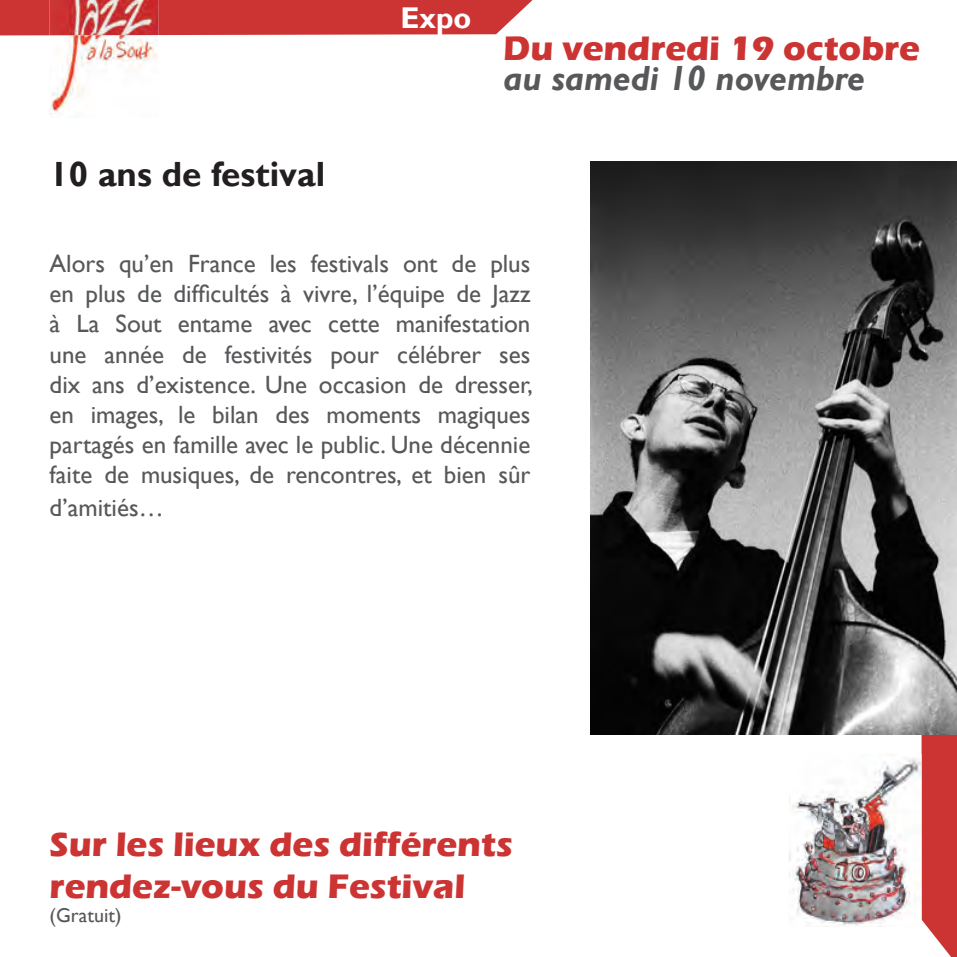
<style>
.page{position:relative;width:957px;height:957px;background:#fff}
.page>*{position:absolute;margin:0;border:0;box-sizing:border-box;transform-origin:0 0}
.t1{font:700 35px/42px "Eras ITC";color:#cc3433}
.t2{font:italic 700 35px "Gill Sans";color:#57585a}
.t3{font:700 35px "Gill Sans";color:#231f20}
.t4{font:700 30px "Gill Sans";color:#fff}
.t5{font:25px/30px "Gill Sans";color:#57585a;text-align:justify}
.t6{font:20px "Gill Sans";color:#57585a}
</style>
<div class="page">
<div style="left:0;top:0;width:532px;height:35px;background:#cc3433"></div>
<img style="left:50px;top:0;width:109px;height:117px">
<svg style="left:921px;top:735px;width:36px;height:222px;background:#cf4342"></svg>
<img style="left:789px;top:758px;width:132px;height:169px">
<img style="left:921px;top:753px;width:1px;height:166px">
<img style="left:591px;top:162px;width:366px;height:573px">
<h1 class="t3" style="left:50px;top:153px;width:277px">10 ans de festival</h1>
<p class="t4" style="left:400px;top:0;width:72px">Expo</p>
<h1 class="t1" style="left:503px;top:27px;width:418px">Du vendredi 19 octobre</h1>
<h1 class="t2" style="left:503px;top:58px;width:363px">au samedi 10 novembre</h1>
<p class="t5" style="left:50px;top:249px;width:485px">Alors qu’en France les festivals ont de plus en plus de difficultés à vivre, l’équipe de Jazz à La Sout entame avec cette manifestation une année de festivités pour célébrer ses dix ans d’existence. Une occasion de dresser, en images, le bilan des moments magiques partagés en famille avec le public. Une décennie faite de musiques, de rencontres, et bien sûr</p>
<p class="t5" style="left:50px;top:492px;width:116px">d’amitiés…</p>
<h1 class="t1" style="left:50px;top:823px;width:465px">Sur les lieux des différents rendez-vous du Festival</h1>
<p class="t6" style="left:50px;top:903px;width:73px">(Gratuit)</p>
</div>
